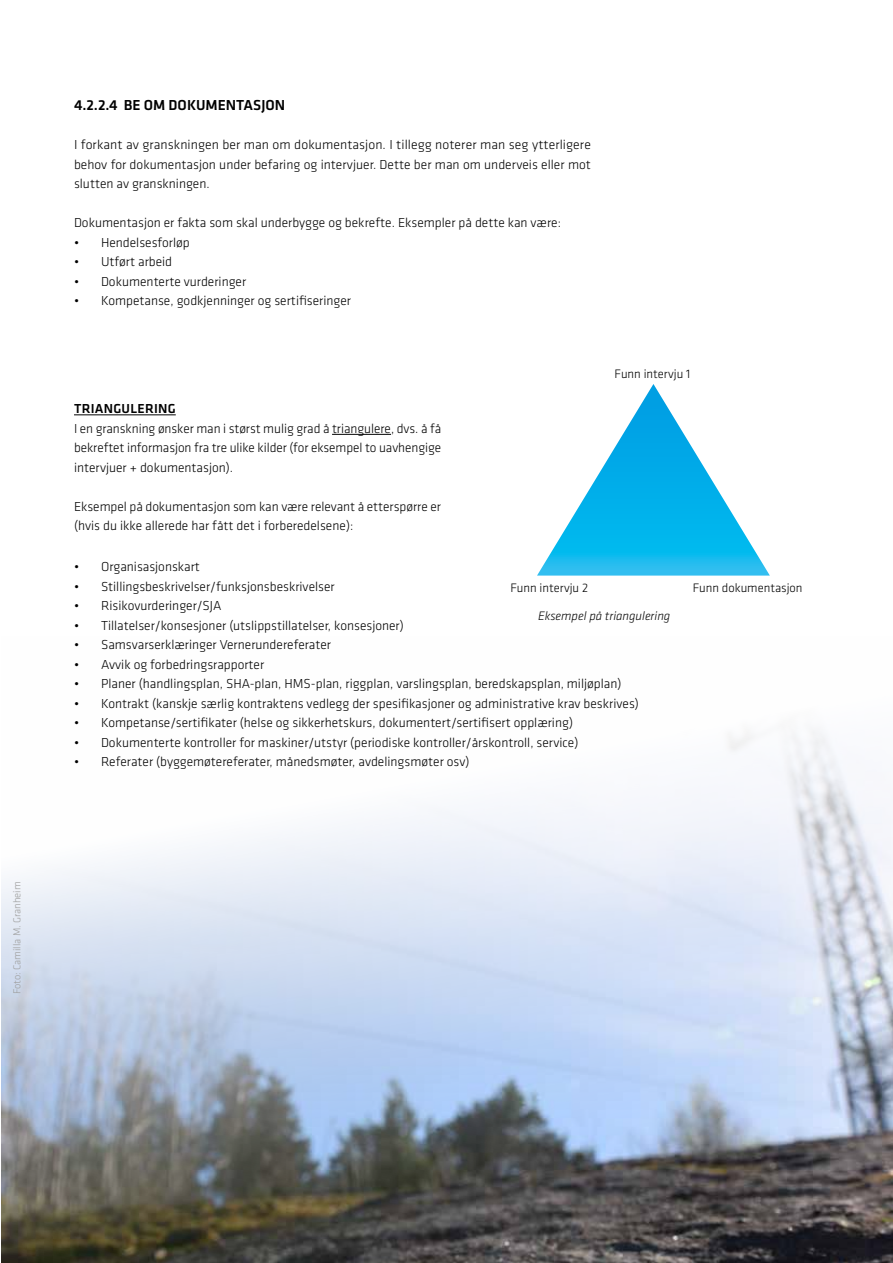
<style>
.page{position:relative;width:893px;height:1263px;background:#fff}
.page>*{position:absolute;margin:0;border:0;box-sizing:border-box;transform-origin:0 0}
.t1{font:500 15px "Klavika";color:#000}
.t2{font:300 13.5px/19.5px "Klavika";color:#000;text-align:justify}
.t3{font:500 13.5px "Klavika";letter-spacing:.02em;color:#000}
.t4{font:300 12.75px "Klavika";color:#000}
.t5{font:italic 300 12.75px "Klavika";color:#000}
.t6{font:300 10.5px "Klavika";color:#9d9d9c}
</style>
<div class="page">
<hr style="left:0;top:1230px;width:245px;height:1px;background:#dadada">
<img style="left:1px;top:730px;width:892px;height:533px">
<hr style="left:74px;top:415px;width:102px;height:1px;background:#000">
<hr style="left:332px;top:434px;width:59px;height:1px;background:#000">
<svg style="left:537px;top:384px;width:233px;height:192px"></svg>
<p class="t6" style="left:11px;top:994px;width:114px;rotate:-90deg">Foto: Camilla M. Granheim</p>
<p class="t1" style="left:74px;top:95px;width:213px">4.2.2.4 BE OM DOKUMENTASJON</p>
<p class="t2" style="left:74px;top:135px;width:518px">I forkant av granskningen ber man om dokumentasjon. I tillegg noterer man seg ytterligere behov for dokumentasjon under befaring og intervjuer. Dette ber man om underveis eller mot slutten av granskningen.</p>
<p class="t2" style="left:74px;top:213px;width:489px">Dokumentasjon er fakta som skal underbygge og bekrefte. Eksempler på dette kan være:</p>
<p class="t2" style="left:74px;top:232px;width:117px">• Hendelsesforløp</p>
<p class="t2" style="left:74px;top:252px;width:100px">• Utført arbeid</p>
<p class="t2" style="left:74px;top:271px;width:174px">• Dokumenterte vurderinger</p>
<p class="t2" style="left:74px;top:291px;width:279px">• Kompetanse, godkjenninger og sertifiseringer</p>
<p class="t3" style="left:74px;top:399px;width:103px">TRIANGULERING</p>
<p class="t2" style="left:74px;top:418px;width:369px">I en granskning ønsker man i størst mulig grad å triangulere, dvs. å få bekreftet informasjon fra tre ulike kilder (for eksempel to uavhengige intervjuer + dokumentasjon).</p>
<p class="t2" style="left:74px;top:496px;width:368px">Eksempel på dokumentasjon som kan være relevant å etterspørre er (hvis du ikke allerede har fått det i forberedelsene):</p>
<p class="t4" style="left:615px;top:366px;width:77px">Funn intervju 1</p>
<p class="t2" style="left:74px;top:557px;width:127px">• Organisasjonskart</p>
<p class="t2" style="left:74px;top:577px;width:262px">• Stillingsbeskrivelser/funksjonsbeskrivelser</p>
<p class="t2" style="left:74px;top:596px;width:149px">• Risikovurderinger/SJA</p>
<p class="t2" style="left:74px;top:616px;width:331px">• Tillatelser/konsesjoner (utslippstillatelser, konsesjoner)</p>
<p class="t2" style="left:74px;top:635px;width:259px">• Samsvarserklæringer Vernerundereferater</p>
<p class="t2" style="left:74px;top:654px;width:192px">• Avvik og forbedringsrapporter</p>
<p class="t2" style="left:74px;top:674px;width:549px">• Planer (handlingsplan, SHA-plan, HMS-plan, riggplan, varslingsplan, beredskapsplan, miljøplan)</p>
<p class="t2" style="left:74px;top:693px;width:566px">• Kontrakt (kanskje særlig kontraktens vedlegg der spesifikasjoner og administrative krav beskrives)</p>
<p class="t2" style="left:74px;top:713px;width:501px">• Kompetanse/sertifikater (helse og sikkerhetskurs, dokumentert/sertifisert opplæring)</p>
<p class="t2" style="left:74px;top:732px;width:506px">• Dokumenterte kontroller for maskiner/utstyr (periodiske kontroller/årskontroll, service)</p>
<p class="t2" style="left:74px;top:752px;width:397px">• Referater (byggemøtereferater, månedsmøter, avdelingsmøter osv)</p>
<p class="t4" style="left:510px;top:580px;width:79px">Funn intervju 2</p>
<p class="t4" style="left:693px;top:580px;width:111px">Funn dokumentasjon</p>
<p class="t5" style="left:538px;top:608px;width:134px">Eksempel på triangulering</p>
</div>
